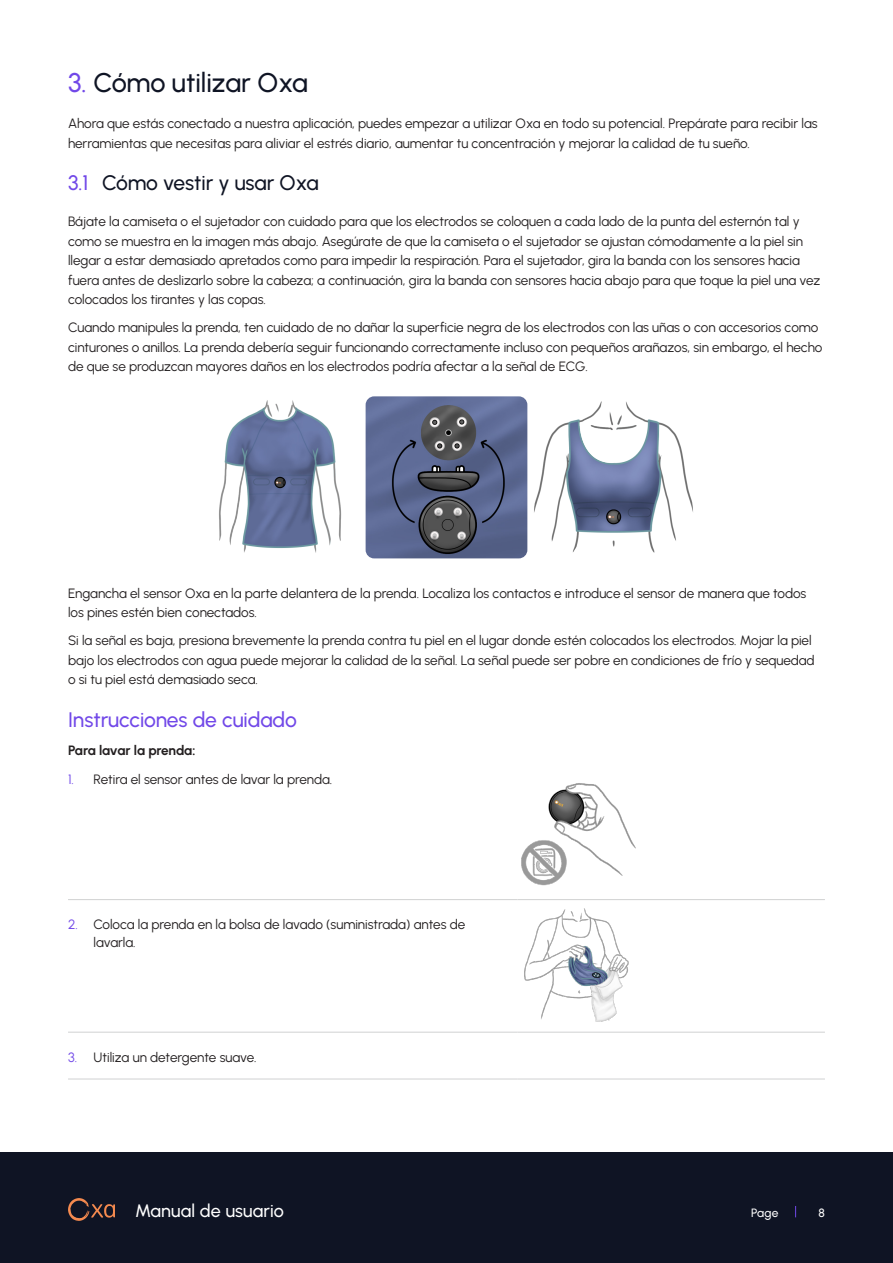
<style>
.page{position:relative;width:893px;height:1263px;background:#fff}
.page>*{position:absolute;margin:0;border:0;box-sizing:border-box;transform-origin:0 0}
.t1{font:500 27px "Urbanist";color:#0f1424}
._02_Subtitle{font:500 21px "Urbanist";letter-spacing:-.005em;color:#7148e8}
.t2{font:500 21px "Urbanist";letter-spacing:-.005em;color:#0f1424}
.t3{font:500 18px "Urbanist";letter-spacing:.01em;color:#fff}
._03_Body{font:13.5px/19.5px "Urbanist";letter-spacing:-.005em;color:#231f20}
._03_Body_Bold{font:700 13.5px "Urbanist";letter-spacing:-.01em;color:#231f20}
.t4{font:500 12px "Urbanist";color:#fff}
.s1{color:#7148e8}
</style>
<div class="page">
<div style="left:0;top:1152px;width:893px;height:111px;background:#0f1424"></div>
<svg style="left:68px;top:1198px;width:47px;height:23px"></svg>
<img style="left:219px;top:400px;width:123px;height:153px">
<img style="left:366px;top:396px;width:161px;height:162px">
<img style="left:534px;top:401px;width:159px;height:152px">
<hr style="left:68px;top:899px;width:449px;height:1px;background:#d0d1d2">
<hr style="left:517px;top:899px;width:308px;height:1px;background:#d0d1d2">
<hr style="left:68px;top:1032px;width:449px;height:1px;background:#d0d1d2">
<hr style="left:517px;top:1032px;width:308px;height:1px;background:#d0d1d2">
<hr style="left:68px;top:1079px;width:449px;height:1px;background:#d0d1d2">
<hr style="left:517px;top:1079px;width:308px;height:1px;background:#d0d1d2">
<img style="left:521px;top:783px;width:115px;height:103px">
<img style="left:524px;top:908px;width:105px;height:114px">
<p class="t1" style="left:68px;top:64px;width:241px"><span class="s1">3.</span> Cómo utilizar Oxa</p>
<p class="_03_Body" style="left:68px;top:113px;width:751px">Ahora que estás conectado a nuestra aplicación, puedes empezar a utilizar Oxa en todo su potencial. Prepárate para recibir las herramientas que necesitas para aliviar el estrés diario, aumentar tu concentración y mejorar la calidad de tu sueño.</p>
<p class="t2" style="left:68px;top:169px;width:252px"><span class="s1">3.1</span> Cómo vestir y usar Oxa</p>
<p class="_03_Body" style="left:68px;top:211px;width:754px">Bájate la camiseta o el sujetador con cuidado para que los electrodos se coloquen a cada lado de la punta del esternón tal y como se muestra en la imagen más abajo. Asegúrate de que la camiseta o el sujetador se ajustan cómodamente a la piel sin llegar a estar demasiado apretados como para impedir la respiración. Para el sujetador, gira la banda con los sensores hacia fuera antes de deslizarlo sobre la cabeza; a continuación, gira la banda con sensores hacia abajo para que toque la piel una vez colocados los tirantes y las copas.</p>
<p class="_03_Body" style="left:68px;top:317px;width:756px">Cuando manipules la prenda, ten cuidado de no dañar la superficie negra de los electrodos con las uñas o con accesorios como cinturones o anillos. La prenda debería seguir funcionando correctamente incluso con pequeños arañazos, sin embargo, el hecho de que se produzcan mayores daños en los electrodos podría afectar a la señal de ECG.</p>
<p class="_03_Body" style="left:68px;top:583px;width:740px">Engancha el sensor Oxa en la parte delantera de la prenda. Localiza los contactos e introduce el sensor de manera que todos los pines estén bien conectados.</p>
<p class="_03_Body" style="left:68px;top:630px;width:748px">Si la señal es baja, presiona brevemente la prenda contra tu piel en el lugar donde estén colocados los electrodos. Mojar la piel bajo los electrodos con agua puede mejorar la calidad de la señal. La señal puede ser pobre en condiciones de frío y sequedad o si tu piel está demasiado seca.</p>
<p class="_02_Subtitle" style="left:68px;top:705px;width:230px">Instrucciones de cuidado</p>
<p class="_03_Body_Bold" style="left:68px;top:741px;width:129px">Para lavar la prenda:</p>
<p class="_03_Body" style="left:68px;top:770px;width:266px"><span class="s1">1.</span> Retira el sensor antes de lavar la prenda.</p>
<p class="_03_Body" style="left:94px;top:915px;width:373px;line-height:18px;text-indent:-26px"><span class="s1">2.</span> Coloca la prenda en la bolsa de lavado (suministrada) antes de lavarla.</p>
<p class="_03_Body" style="left:68px;top:1047px;width:190px"><span class="s1">3.</span> Utiliza un detergente suave.</p>
<h3 class="t3" style="left:135px;top:1199px;width:150px">Manual de usuario</h3>
<p class="t4" style="left:751px;top:1205px;width:29px">Page</p>
<p class="t4" style="left:819px;top:1205px;width:8px">8</p>
</div>
